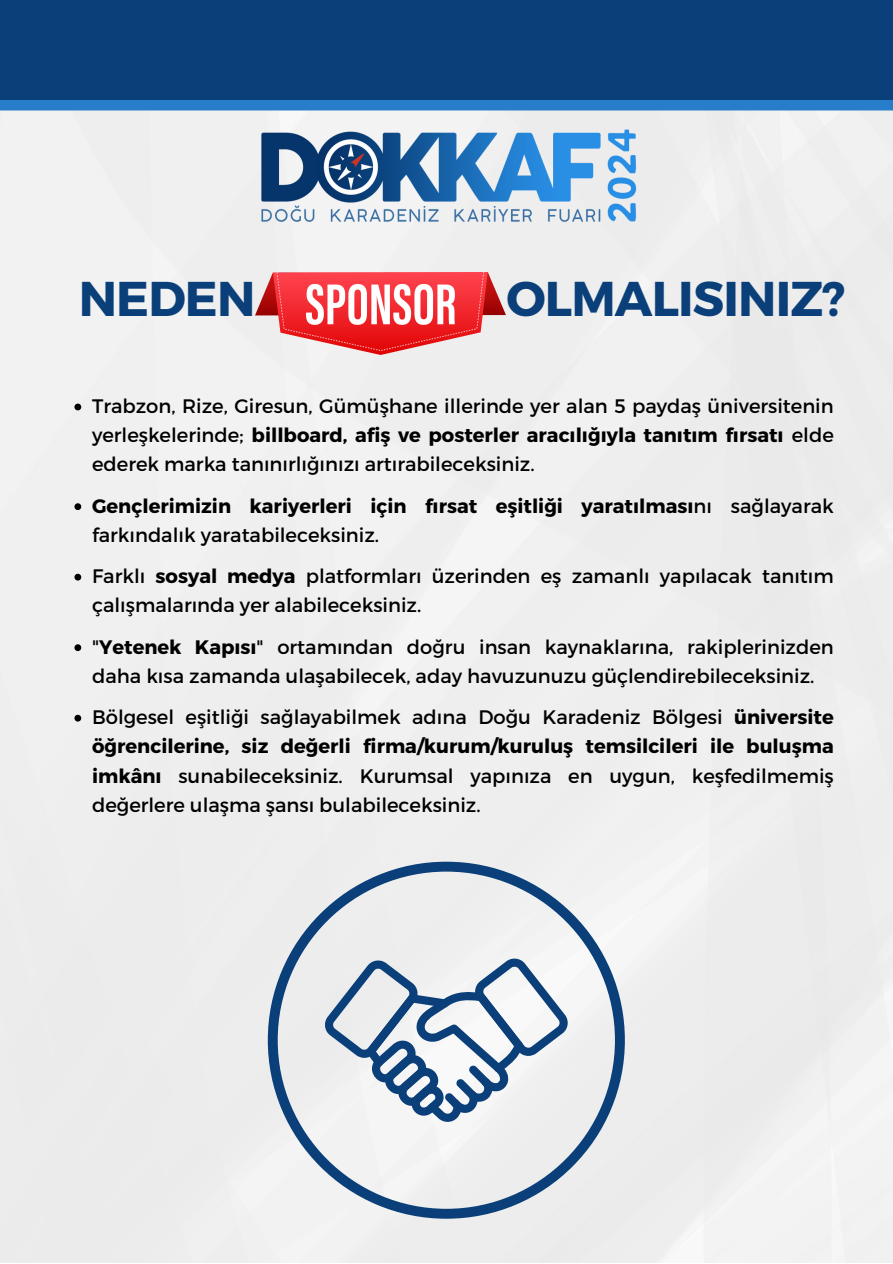
<style>
.page{position:relative;width:893px;height:1264px;background:#fff}
.page>*{position:absolute;margin:0;border:0;box-sizing:border-box;transform-origin:0 0}
.t1{font:700 48.75px "Montserrat";letter-spacing:-.015em;color:#0a3f79}
.t2{font:19.5px/29.1px "Montserrat";color:#000;text-align:justify}
.t3{font:700 19.5px/29.1px "Montserrat";color:#000}
.s1{font-weight:700}
.s2{font-weight:400}
</style>
<div class="page">
<div style="left:0;top:110px;width:892px;height:1152px;background:#eee"></div>
<div style="left:0;top:100px;width:892px;height:10px;background:#287dcb"></div>
<div style="left:0;top:0;width:892px;height:100px;background:#0a3f79"></div>
<img style="left:256px;top:124px;width:382px;height:102px">
<svg style="left:74px;top:403px;width:7px;height:7px"></svg>
<svg style="left:74px;top:503px;width:7px;height:7px"></svg>
<svg style="left:74px;top:573px;width:7px;height:7px"></svg>
<svg style="left:74px;top:644px;width:7px;height:7px"></svg>
<svg style="left:74px;top:714px;width:7px;height:7px"></svg>
<img style="left:256px;top:272px;width:249px;height:82px">
<svg style="left:268px;top:861px;width:356px;height:357px;fill:#eee"></svg>
<svg style="left:324px;top:956px;width:245px;height:165px"></svg>
<p class="t1" style="left:79px;top:267px;width:178px">NEDEN</p>
<p class="t1" style="left:506px;top:267px;width:340px">OLMALISINIZ?</p>
<p class="t2" style="left:92px;top:390px;width:743px">Trabzon, Rize, Giresun, Gümüşhane illerinde yer alan 5 paydaş üniversitenin yerleşkelerinde; <span class="s1">billboard, afiş ve posterler aracılığıyla tanıtım fırsatı</span> elde ederek marka tanınırlığınızı artırabileceksiniz.</p>
<p class="t3" style="left:92px;top:490px;width:743px">Gençlerimizin kariyerleri için fırsat eşitliği yaratılması<span class="s2">nı sağlayarak farkındalık yaratabileceksiniz.</span></p>
<p class="t2" style="left:92px;top:561px;width:743px">Farklı <span class="s1">sosyal medya</span> platformları üzerinden eş zamanlı yapılacak tanıtım çalışmalarında yer alabileceksiniz.</p>
<p class="t2" style="left:92px;top:631px;width:743px">"<span class="s1">Yetenek Kapısı</span>" ortamından doğru insan kaynaklarına, rakiplerinizden daha kısa zamanda ulaşabilecek, aday havuzunuzu güçlendirebileceksiniz.</p>
<p class="t2" style="left:92px;top:701px;width:743px">Bölgesel eşitliği sağlayabilmek adına Doğu Karadeniz Bölgesi <span class="s1">üniversite öğrencilerine, siz değerli firma/kurum/kuruluş temsilcileri ile buluşma imkânı</span> sunabileceksiniz. Kurumsal yapınıza en uygun, keşfedilmemiş değerlere ulaşma şansı bulabileceksiniz.</p>
</div>
